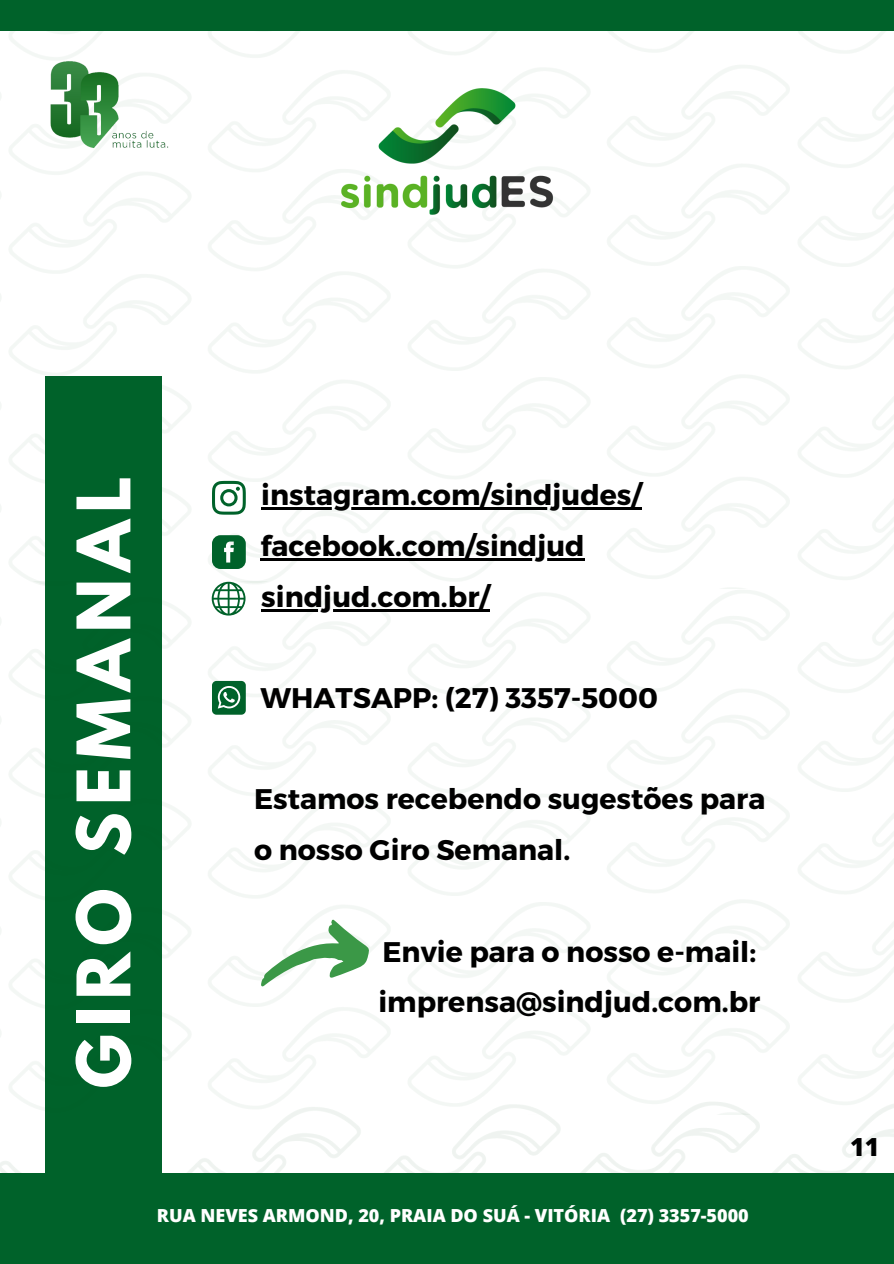
<style>
.page{position:relative;width:894px;height:1264px;background:#fff}
.page>*{position:absolute;margin:0;border:0;box-sizing:border-box;transform-origin:0 0}
.t1{font:700 65.25px "League Spartan";letter-spacing:.11em;color:#fff}
.t2{font:700 28.35px/50.7px "Montserrat";color:#000}
.t3{font:800 24.9px "Open Sans";color:#000}
.t4{font:800 18px "Open Sans";color:#fff}
</style>
<div class="page">
<img style="left:0;top:30px;width:893px;height:551px">
<img style="left:0;top:1114px;width:893px;height:58px">
<div style="left:46px;top:376px;width:116px;height:829px;background:#00622a"></div>
<div style="left:0;top:1172px;width:893px;height:91px;background:#00622a"></div>
<div style="left:0;top:0;width:893px;height:30px;background:#00622a"></div>
<img style="left:0;top:581px;width:893px;height:533px">
<img style="left:302px;top:69px;width:289px;height:163px">
<hr style="left:261px;top:507px;width:380px;height:3px;background:#000">
<hr style="left:260px;top:558px;width:324px;height:2px;background:#000">
<hr style="left:261px;top:609px;width:228px;height:2px;background:#000">
<svg style="left:260px;top:919px;width:109px;height:68px"></svg>
<img style="left:0;top:30px;width:253px;height:158px">
<svg style="left:212px;top:535px;width:34px;height:34px"></svg>
<svg style="left:212px;top:481px;width:34px;height:33px"></svg>
<svg style="left:212px;top:581px;width:33px;height:34px"></svg>
<div style="left:212px;top:681px;width:34px;height:33px;background:#00622a;border-radius:4px"></div>
<svg style="left:218px;top:686px;width:22px;height:22px"></svg>
<p class="t1" style="left:72px;top:1088px;width:613px;rotate:-90deg">GIRO SEMANAL</p>
<p class="t2" style="left:261px;top:468px;width:381px">instagram.com/sindjudes/</p>
<p class="t2" style="left:260px;top:519px;width:325px">facebook.com/sindjud</p>
<p class="t2" style="left:261px;top:570px;width:229px">sindjud.com.br/</p>
<p class="t2" style="left:260px;top:671px;width:399px">WHATSAPP: (27) 3357-5000</p>
<p class="t2" style="left:254px;top:772px;width:512px">Estamos recebendo sugestões para</p>
<p class="t2" style="left:254px;top:823px;width:318px">o nosso Giro Semanal.</p>
<p class="t2" style="left:378px;top:924px;width:383px">Envie para o nosso e-mail: imprensa@sindjud.com.br</p>
<p class="t4" style="left:157px;top:1203px;width:593px">RUA NEVES ARMOND, 20, PRAIA DO SUÁ - VITÓRIA (27) 3357-5000</p>
<p class="t3" style="left:850px;top:1129px;width:31px">11</p>
</div>
